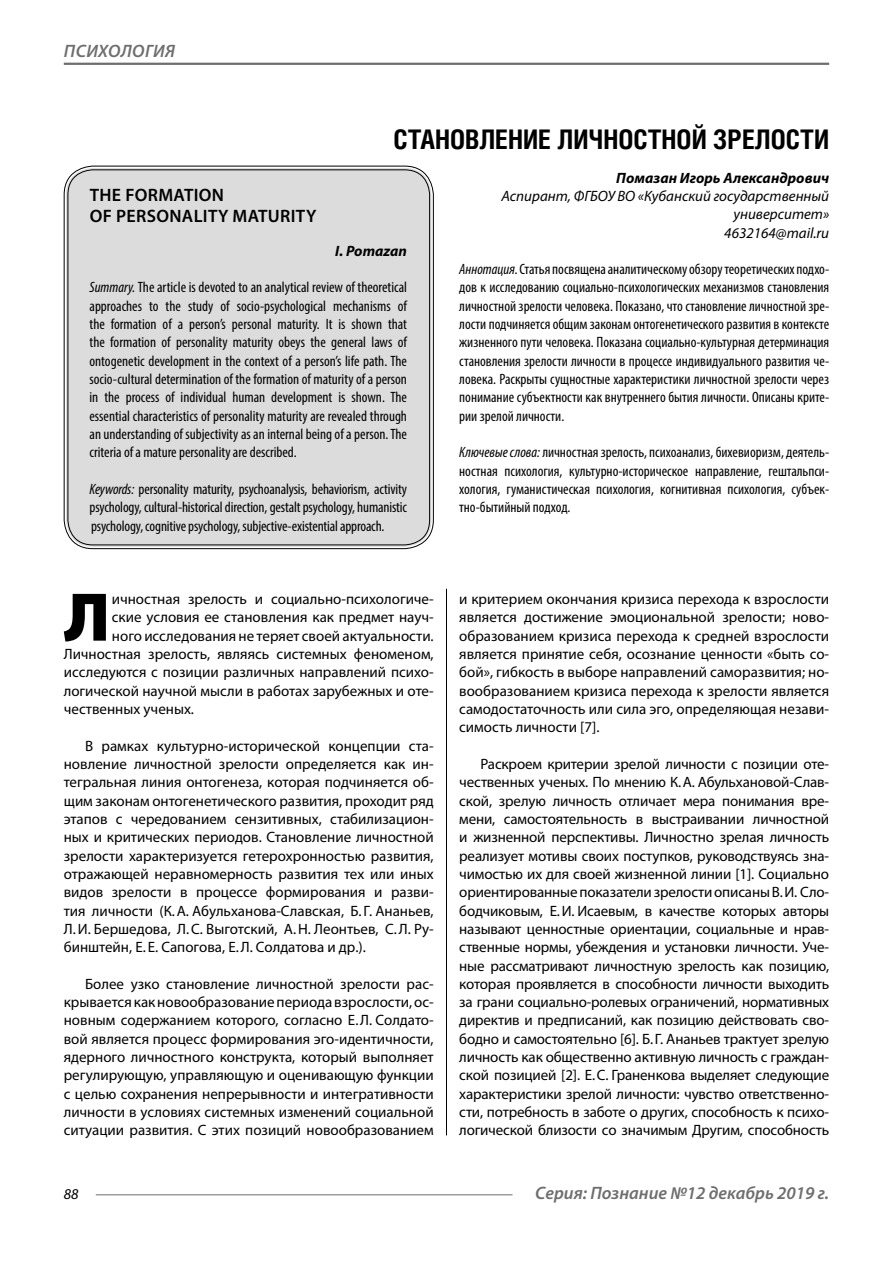
<style>
.page{position:relative;width:893px;height:1263px;background:#fff}
.page>*{position:absolute;margin:0;border:0;box-sizing:border-box;transform-origin:0 0}
.Bukvica{font:900 69.3px "Myriad Pro";color:#000}
.Header{font:700 27px "Helios Cond C";color:#000}
.Header-eng{font:600 18px/21.6px "Myriad Pro";letter-spacing:.02em;color:#000}
.t1{font:italic 600 18px "Myriad Pro";color:#6e6e6e}
.t2{font:italic 600 18px "Myriad Pro";letter-spacing:.065em;color:#6e6e6e}
.Normal{font:15px/18.3px "Myriad Pro";color:#000;text-align:justify}
.Annotation-eng{font:condensed 15px/18.3px "Myriad Pro";letter-spacing:-.01em;color:#000;text-align:justify}
.Annotation-rus{font:condensed 15px/18.3px "Myriad Pro";color:#000;text-align:justify}
.Bukvica-2{font:15px "Myriad Pro";color:#000}
.Author-doc{font:italic 15px/18.3px "Myriad Pro";color:#000;text-align:right}
.Author{font:italic 700 15px "Myriad Pro";color:#000}
.Author-email{font:italic 15px "Myriad Pro";color:#000}
.Author-eng{font:italic 700 15px "Myriad Pro";color:#000}
.s1{font-style:italic}
</style>
<div class="page">
<hr style="left:446px;top:128px;width:1px;height:1007px;background:#000">
<div style="left:43px;top:0;width:786px;height:589px;background:#fff"></div>
<div style="left:66px;top:168px;width:365px;height:379px;background:#dcdcdc;border-radius:27px"></div>
<hr style="left:64px;top:63px;width:765px;height:2px;background:#6e6e6e">
<hr style="left:96px;top:1194px;width:416px;height:1px;background:#6e6e6e">
<p class="t2" style="left:64px;top:39px;width:102px">Психология</p>
<p class="Header" style="left:393px;top:124px;width:437px">СТАНОВЛЕНИЕ ЛИЧНОСТНОЙ ЗРЕЛОСТИ</p>
<p class="Author" style="left:616px;top:168px;width:214px">Помазан Игорь Александрович</p>
<p class="Author-doc" style="left:501px;top:186px;width:329px">Аспирант, ФГБОУ ВО «Кубанский государственный университет»</p>
<p class="Author-email" style="left:724px;top:223px;width:106px">4632164@mail.ru</p>
<p class="Annotation-rus" style="left:459px;top:260px;width:371px"><span class="s1">Аннотация.</span> Статья посвящена аналитическому обзору теоретических подхо&shy;дов к исследованию социально-психологических механизмов становления личностной зрелости человека. Показано, что становление личностной зре&shy;лости подчиняется общим законам онтогенетического развития в контексте жизненного пути человека. Показана социально-культурная детерминация становления зрелости личности в процессе индивидуального развития че&shy;ловека. Раскрыты сущностные характеристики личностной зрелости через понимание субъектности как внутреннего бытия личности. Описаны крите&shy;рии зрелой личности.</p>
<p class="Annotation-rus" style="left:459px;top:443px;width:371px"><span class="s1">Ключевые слова:</span> личностная зрелость, психоанализ, бихевиоризм, деятель&shy;ностная психология, культурно-историческое направление, гештальпси&shy;хология, гуманистическая психология, когнитивная психология, субъек&shy;тно-бытийный подход.</p>
<p class="Header-eng" style="left:90px;top:184px;width:228px">THE FORMATION<br>OF PERSONALITY MATURITY</p>
<p class="Author-eng" style="left:335px;top:241px;width:73px">I. Pomazan</p>
<p class="Annotation-eng" style="left:90px;top:278px;width:319px"><span class="s1">Summary.</span> The article is devoted to an analytical review of theoretical approaches to the study of socio-psychological mechanisms of the formation of a person’s personal maturity. It is shown that the formation of personality maturity obeys the general laws of ontogenetic development in the context of a person’s life path. The socio-cultural determination of the formation of maturity of a person in the process of individual human development is shown. The essential characteristics of personality maturity are revealed through an understanding of subjectivity as an internal being of a person. The criteria of a mature personality are described.</p>
<p class="Annotation-eng" style="left:90px;top:480px;width:319px"><span class="s1">Keywords:</span> personality maturity, psychoanalysis, behaviorism, activity psychology, cultural-historical direction, gestalt psychology, humanistic psychology, cognitive psychology, subjective-existential approach.</p>
<p class="Bukvica" style="left:64px;top:571px;width:48px">Л</p>
<p class="Bukvica-2" style="left:112px;top:590px;width:323px">ичностная зрелость и социально-психологиче-</p>
<p class="Bukvica-2" style="left:112px;top:608px;width:323px">ские условия ее становления как предмет науч-</p>
<p class="Bukvica-2" style="left:112px;top:626px;width:323px">ного исследования не теряет своей актуальности.</p>
<p class="Bukvica-2" style="left:64px;top:645px;width:371px">Личностная зрелость, являясь системных феноменом,</p>
<p class="Bukvica-2" style="left:64px;top:663px;width:371px">исследуются с позиции различных направлений психо-</p>
<p class="Bukvica-2" style="left:64px;top:681px;width:371px">логической научной мысли в работах зарубежных и оте-</p>
<p class="Bukvica-2" style="left:64px;top:700px;width:132px">чественных ученых.</p>
<p class="Normal" style="left:64px;top:736px;width:371px;text-indent:21px">В рамках культурно-исторической концепции ста&shy;новление личностной зрелости определяется как ин&shy;тегральная линия онтогенеза, которая подчиняется об&shy;щим законам онтогенетического развития, проходит ряд этапов с чередованием сензитивных, стабилизацион&shy;ных и критических периодов. Становление личностной зрелости характеризуется гетерохронностью развития, отражающей неравномерность развития тех или иных видов зрелости в процессе формирования и разви&shy;тия личности (К.А. Абульханова-Славская, Б. Г. Ананьев, Л.И. Бершедова, Л.С. Выготский, А.Н. Леонтьев, С.Л. Ру&shy;бинштейн, Е. Е. Сапогова, Е.Л. Солдатова и др.).</p>
<p class="Normal" style="left:64px;top:974px;width:371px;text-indent:21px">Более узко становление личностной зрелости рас&shy;крывается как новообразование периода взрослости, ос&shy;новным содержанием которого, согласно Е.Л. Солдато&shy;вой является процесс формирования эго-идентичности, ядерного личностного конструкта, который выполняет регулирующую, управляющую и оценивающую функции с целью сохранения непрерывности и интегративности личности в условиях системных изменений социальной ситуации развития. С этих позиций новообразованием</p>
<p class="Normal" style="left:459px;top:590px;width:371px">и критерием окончания кризиса перехода к взрослости является достижение эмоциональной зрелости; ново&shy;образованием кризиса перехода к средней взрослости является принятие себя, осознание ценности «быть со&shy;бой», гибкость в выборе направлений саморазвития; но&shy;вообразованием кризиса перехода к зрелости является самодостаточность или сила эго, определяющая незави&shy;симость личности [7].</p>
<p class="Normal" style="left:459px;top:754px;width:371px;text-indent:21px">Раскроем критерии зрелой личности с позиции оте&shy;чественных ученых. По мнению К.А. Абульхановой-Слав&shy;ской, зрелую личность отличает мера понимания вре&shy;мени, самостоятельность в выстраивании личностной и жизненной перспективы. Личностно зрелая личность реализует мотивы своих поступков, руководствуясь зна&shy;чимостью их для своей жизненной линии [1]. Социально ориентированные показатели зрелости описаны В.И. Сло&shy;бодчиковым, Е.И. Исаевым, в качестве которых авторы называют ценностные ориентации, социальные и нрав&shy;ственные нормы, убеждения и установки личности. Уче&shy;ные рассматривают личностную зрелость как позицию, которая проявляется в способности личности выходить за грани социально-ролевых ограничений, нормативных директив и предписаний, как позицию действовать сво&shy;бодно и самостоятельно [6]. Б.Г. Ананьев трактует зрелую личность как общественно активную личность с граждан&shy;ской позицией [2]. Е.С. Граненкова выделяет следующие характеристики зрелой личности: чувство ответственно&shy;сти, потребность в заботе о других, способность к психо&shy;логической близости со значимым Другим, способность</p>
<p class="Author-doc" style="left:64px;top:1185px;width:16px">88</p>
<p class="t1" style="left:535px;top:1182px;width:295px">Серия: Познание №12 декабрь 2019 г.</p>
</div>
